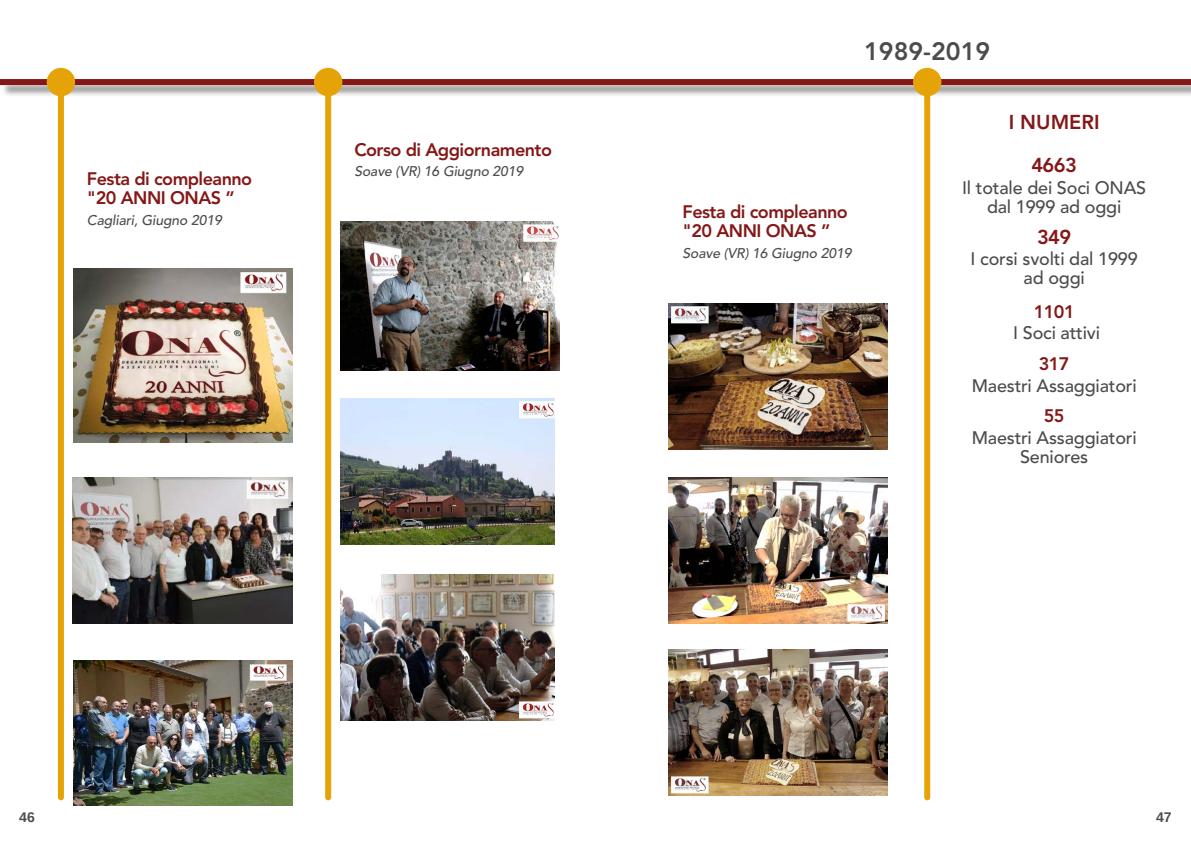
<style>
.page{position:relative;width:1191px;height:842px;background:#fff}
.page>*{position:absolute;margin:0;border:0;box-sizing:border-box;transform-origin:0 0}
.t1{font:800 25px "Avenir LT Std";color:#4b4d4d}
.t2{font:800 20px/43.7px "Avenir LT Std";letter-spacing:-.015em;color:#841818;text-align:center}
.t3{font:500 18px/19px "Avenir LT Std";letter-spacing:-.01em;color:#4b4d4d;text-align:center}
.t4{font:800 18px/19px "Avenir LT Std";letter-spacing:-.03em;color:#841818}
.t5{font:italic 500 14px "Avenir LT Std";letter-spacing:-.01em;color:#4b4d4d}
.t6{font:700 14px "Arimo";color:#4b4d4d}
</style>
<div class="page">
<div style="left:1px;top:80px;width:1190px;height:18px;background:#6c6a68;opacity:.75"></div>
<div style="left:0;top:79px;width:1191px;height:6px;background:#841818"></div>
<div style="left:58px;top:85px;width:6px;height:712px;background:#e5a307"></div>
<div style="left:47px;top:68px;width:28px;height:28px;background:#e5a307;border-radius:50%"></div>
<div style="left:325px;top:85px;width:6px;height:712px;background:#e5a307"></div>
<div style="left:314px;top:68px;width:28px;height:28px;background:#e5a307;border-radius:50%"></div>
<div style="left:924px;top:85px;width:6px;height:712px;background:#e5a307"></div>
<div style="left:913px;top:68px;width:28px;height:28px;background:#e5a307;border-radius:50%"></div>
<img style="left:73px;top:269px;width:219px;height:173px">
<img style="left:73px;top:660px;width:219px;height:146px">
<img style="left:73px;top:477px;width:219px;height:146px">
<img style="left:340px;top:221px;width:219px;height:149px">
<img style="left:340px;top:398px;width:215px;height:146px">
<img style="left:340px;top:574px;width:215px;height:146px">
<img style="left:668px;top:303px;width:219px;height:146px">
<img style="left:668px;top:649px;width:219px;height:146px">
<img style="left:668px;top:478px;width:219px;height:145px">
<p class="t4" style="left:87px;top:169px;width:167px">Festa di compleanno "20 ANNI ONAS ”</p>
<p class="t5" style="left:87px;top:212px;width:136px">Cagliari, Giugno 2019</p>
<p class="t4" style="left:354px;top:140px;width:199px">Corso di Aggiornamento</p>
<p class="t5" style="left:354px;top:163px;width:170px">Soave (VR) 16 Giugno 2019</p>
<h1 class="t1" style="left:864px;top:36px;width:128px">1989-2019</h1>
<p class="t4" style="left:682px;top:202px;width:167px">Festa di compleanno "20 ANNI ONAS ”</p>
<p class="t5" style="left:682px;top:245px;width:170px">Soave (VR) 16 Giugno 2019</p>
<p class="t2" style="left:1008px;top:100px;width:92px">I NUMERI<br>4663</p>
<p class="t3" style="left:962px;top:179px;width:186px">Il totale dei Soci ONAS dal 1999 ad oggi</p>
<p class="t2" style="left:1037px;top:215px;width:36px">349</p>
<p class="t3" style="left:970px;top:250px;width:169px">I corsi svolti dal 1999 ad oggi</p>
<p class="t4" style="left:1033px;top:302px;width:43px">1101</p>
<p class="t3" style="left:1013px;top:324px;width:88px">I Soci attivi</p>
<p class="t4" style="left:1038px;top:354px;width:32px">317</p>
<p class="t3" style="left:971px;top:376px;width:166px">Maestri Assaggiatori</p>
<p class="t4" style="left:1043px;top:406px;width:22px">55</p>
<p class="t3" style="left:971px;top:429px;width:166px">Maestri Assaggiatori<br>Seniores</p>
<p class="t6" style="left:19px;top:808px;width:17px">46</p>
<p class="t6" style="left:1156px;top:808px;width:17px">47</p>
</div>
